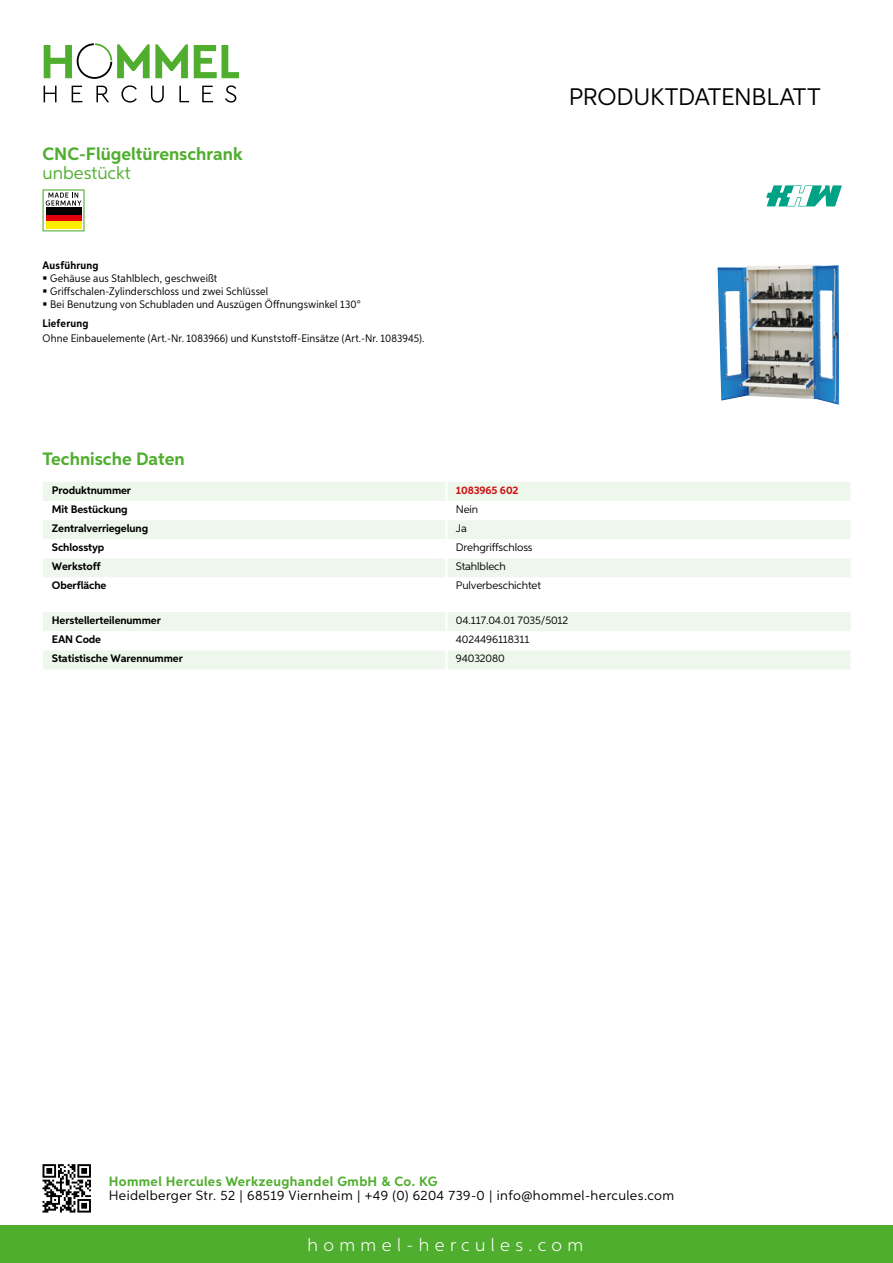
<style>
.page{position:relative;width:893px;height:1263px;background:#fff}
.page>*{position:absolute;margin:0;border:0;box-sizing:border-box;transform-origin:0 0}
.t1{font:24px "Aspira";letter-spacing:-.01em;color:#000}
.t2{font:700 18px "Aspira";color:#50ae2f}
.t3{font:300 18px "Aspira";letter-spacing:.3em;color:#fff}
.t4{font:18px "Aspira";color:#50ae2f}
.t5{font:13.5px "Aspira";letter-spacing:.03em;color:#000}
.t6{font:700 13.5px "Aspira";letter-spacing:.03em;color:#50ae2f}
.t7{font:10.95px/12.8px "Aspira Nar";letter-spacing:.015em;color:#000}
.t8{font:700 10.95px "Aspira";letter-spacing:-.01em;color:#000}
.t9{font:10.95px "Aspira";letter-spacing:-.01em;color:#000}
.t10{font:700 10.95px "Aspira Nar";letter-spacing:.02em;color:#000}
.t11{font:700 10.95px "Aspira";letter-spacing:-.01em;color:#cd1013}
</style>
<div class="page">
<div style="left:0;top:1226px;width:893px;height:37px;background:#50ae2f"></div>
<svg style="left:43px;top:1164px;width:48px;height:48px"></svg>
<svg style="left:194px;top:45px;width:45px;height:33px"></svg>
<svg style="left:44px;top:43px;width:144px;height:36px"></svg>
<svg style="left:44px;top:86px;width:13px;height:16px"></svg>
<svg style="left:72px;top:86px;width:10px;height:16px"></svg>
<svg style="left:96px;top:86px;width:13px;height:16px"></svg>
<svg style="left:121px;top:85px;width:16px;height:18px"></svg>
<svg style="left:151px;top:86px;width:13px;height:17px"></svg>
<svg style="left:179px;top:86px;width:10px;height:16px"></svg>
<svg style="left:202px;top:86px;width:11px;height:16px"></svg>
<svg style="left:225px;top:85px;width:11px;height:18px"></svg>
<div style="left:43px;top:482px;width:807px;height:19px;background:#eef7eb"></div>
<svg style="left:43px;top:520px;width:807px;height:57px;fill:#eef7eb"></svg>
<hr style="left:445px;top:482px;width:3px;height:19px;background:#fff">
<hr style="left:445px;top:520px;width:3px;height:19px;background:#fff">
<hr style="left:445px;top:539px;width:3px;height:19px;background:#fff">
<hr style="left:445px;top:558px;width:3px;height:19px;background:#fff">
<svg style="left:43px;top:612px;width:807px;height:57px"></svg>
<hr style="left:445px;top:650px;width:3px;height:19px;background:#fff">
<svg style="left:43px;top:189px;width:42px;height:42px"></svg>
<div style="left:46px;top:214px;width:35px;height:7px;background:#e3000b"></div>
<div style="left:46px;top:208px;width:35px;height:7px;background:#000"></div>
<div style="left:46px;top:221px;width:35px;height:7px;background:#ffed00"></div>
<img style="left:717px;top:265px;width:122px;height:140px">
<svg style="left:766px;top:185px;width:76px;height:21px"></svg>
<h2 class="t2" style="left:43px;top:142px;width:202px">CNC-Flügeltürenschrank</h2>
<h2 class="t4" style="left:43px;top:162px;width:90px">unbestückt</h2>
<p class="t10" style="left:43px;top:259px;width:58px">Ausführung</p>
<p class="t7" style="left:50px;top:272px;width:312px">Gehäuse aus Stahlblech, geschweißt<br>Griffschalen-Zylinderschloss und zwei Schlüssel<br>Bei Benutzung von Schubladen und Auszügen Öffnungswinkel 130°</p>
<p class="t10" style="left:43px;top:316px;width:47px">Lieferung</p>
<p class="t7" style="left:43px;top:332px;width:383px">Ohne Einbauelemente (Art.-Nr. 1083966) und Kunststoff-Einsätze (Art.-Nr. 1083945).</p>
<h1 class="t1" style="left:569px;top:82px;width:253px">Produktdatenblatt</h1>
<h2 class="t2" style="left:43px;top:448px;width:144px">Technische Daten</h2>
<p class="t8" style="left:52px;top:483px;width:81px">Produktnummer</p>
<p class="t11" style="left:456px;top:483px;width:64px">1083965 602</p>
<p class="t8" style="left:52px;top:502px;width:77px">Mit Bestückung</p>
<p class="t9" style="left:456px;top:502px;width:24px">Nein</p>
<p class="t8" style="left:52px;top:521px;width:98px">Zentralverriegelung</p>
<p class="t9" style="left:456px;top:522px;width:13px">Ja</p>
<p class="t8" style="left:52px;top:541px;width:54px">Schlosstyp</p>
<p class="t9" style="left:456px;top:541px;width:78px">Drehgriffschloss</p>
<p class="t8" style="left:52px;top:560px;width:50px">Werkstoff</p>
<p class="t9" style="left:456px;top:560px;width:51px">Stahlblech</p>
<p class="t8" style="left:52px;top:579px;width:56px">Oberfläche</p>
<p class="t9" style="left:456px;top:579px;width:87px">Pulverbeschichtet</p>
<p class="t8" style="left:52px;top:613px;width:111px">Herstellerteilenummer</p>
<p class="t9" style="left:456px;top:613px;width:114px">04.117.04.01 7035/5012</p>
<p class="t8" style="left:52px;top:633px;width:51px">EAN Code</p>
<p class="t9" style="left:456px;top:633px;width:75px">4024496118311</p>
<p class="t8" style="left:52px;top:652px;width:132px">Statistische Warennummer</p>
<p class="t9" style="left:456px;top:652px;width:51px">94032080</p>
<p class="t6" style="left:109px;top:1172px;width:330px">Hommel Hercules Werkzeughandel GmbH &amp; Co. KG</p>
<p class="t5" style="left:109px;top:1187px;width:567px">Heidelberger Str. 52 | 68519 Viernheim | +49 (0) 6204 739-0 | info@hommel-hercules.com</p>
<h2 class="t3" style="left:307px;top:1234px;width:277px">hommel-hercules.com</h2>
</div>
